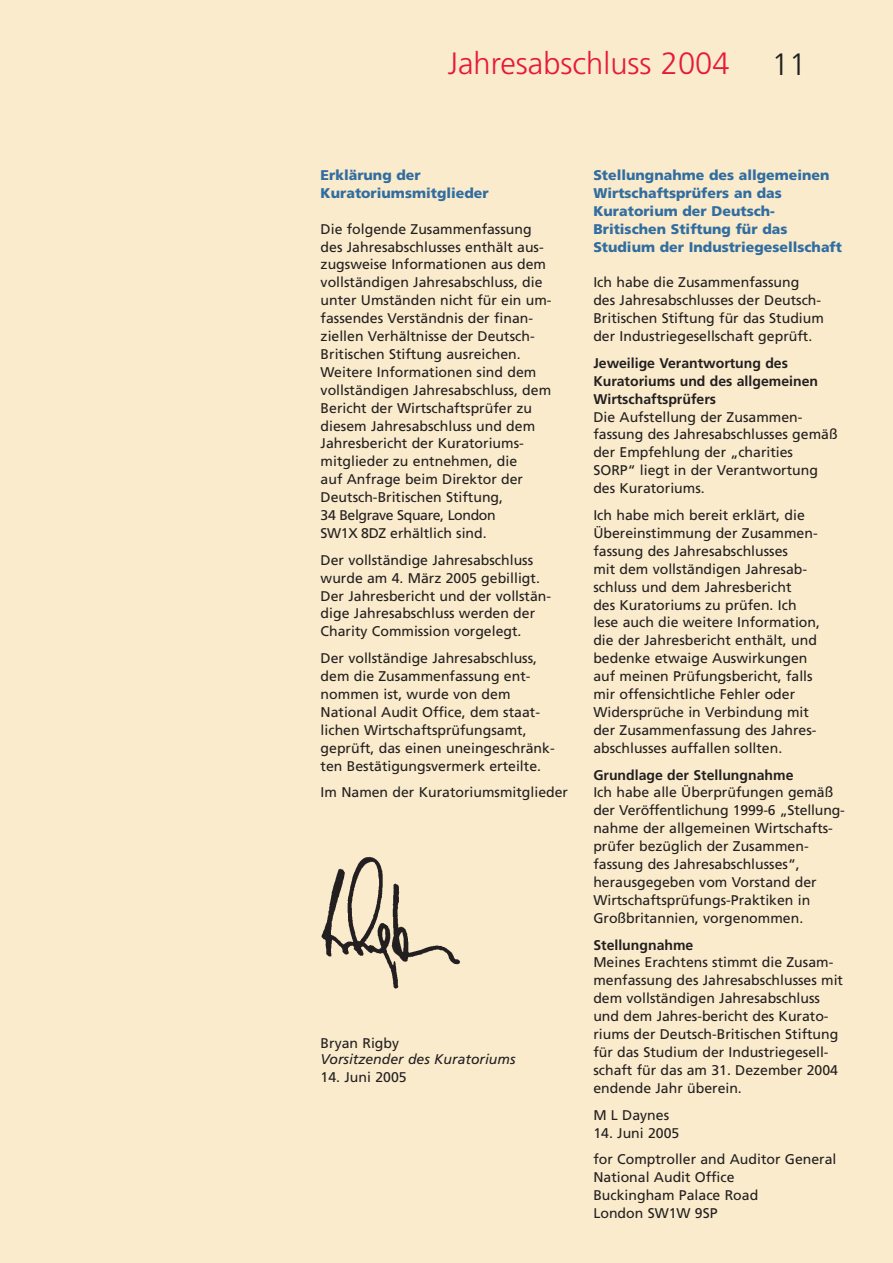
<style>
.page{position:relative;width:893px;height:1263px;background:#fff}
.page>*{position:absolute;margin:0;border:0;box-sizing:border-box;transform-origin:0 0}
.t1{font:300 30.9px "Frutiger";color:#e71939}
.t2{font:300 30.9px "Frutiger";color:#231f20}
.t3{font:14.1px/17.9px "Frutiger";color:#231f20}
.t4{font:900 14.1px/17.9px "Frutiger";color:#316da0}
.t5{font:700 14.1px/17.9px "Frutiger";color:#231f20}
.t6{font:italic 14.1px "Frutiger";color:#231f20}
</style>
<div class="page">
<div style="left:0;top:0;width:892px;height:1263px;background:#f9ebcc"></div>
<img style="left:321px;top:856px;width:139px;height:133px">
<h1 class="t1" style="left:448px;top:51px;width:283px">Jahresabschluss 2004</h1>
<h1 class="t2" style="left:772px;top:51px;width:36px">11</h1>
<p class="t4" style="left:320px;top:167px;width:170px">Erklärung der<br>Kuratoriumsmitglieder</p>
<p class="t3" style="left:320px;top:221px;width:232px">Die folgende Zusammenfassung des Jahresabschlusses enthält aus&shy;zugsweise Informationen aus dem vollständigen Jahresabschluss, die unter Umständen nicht für ein um&shy;fassendes Verständnis der finan&shy;ziellen Verhältnisse der Deutsch-<br>Britischen Stiftung ausreichen.<br>Weitere Informationen sind dem vollständigen Jahresabschluss, dem<br>Bericht der Wirtschaftsprüfer zu diesem Jahresabschluss und dem<br>Jahresbericht der Kuratoriums&shy;mitglieder zu entnehmen, die<br>auf Anfrage beim Direktor der<br>Deutsch-Britischen Stiftung,<br>34 Belgrave Square, London<br>SW1X 8DZ erhältlich sind.</p>
<p class="t3" style="left:320px;top:552px;width:232px">Der vollständige Jahresabschluss wurde am 4. März 2005 gebilligt.<br>Der Jahresbericht und der vollstän&shy;dige Jahresabschluss werden der Charity Commission vorgelegt.</p>
<p class="t3" style="left:320px;top:650px;width:235px">Der vollständige Jahresabschluss, dem die Zusammenfassung ent&shy;nommen ist, wurde von dem National Audit Office, dem staat&shy;lichen Wirtschaftsprüfungsamt, geprüft, das einen uneingeschränk&shy;ten Bestätigungsvermerk erteilte.</p>
<p class="t3" style="left:320px;top:785px;width:249px">Im Namen der Kuratoriumsmitglieder</p>
<p class="t3" style="left:320px;top:1035px;width:80px">Bryan Rigby</p>
<p class="t6" style="left:320px;top:1054px;width:196px">Vorsitzender des Kuratoriums</p>
<p class="t3" style="left:320px;top:1069px;width:87px">14. Juni 2005</p>
<p class="t4" style="left:593px;top:167px;width:250px">Stellungnahme des allgemeinen<br>Wirtschaftsprüfers an das<br>Kuratorium der Deutsch-<br>Britischen Stiftung für das<br>Studium der Industriegesellschaft</p>
<p class="t3" style="left:593px;top:275px;width:232px">Ich habe die Zusammenfassung des Jahresabschlusses der Deutsch-Britischen Stiftung für das Studium der Industriegesellschaft geprüft.</p>
<p class="t5" style="left:593px;top:355px;width:226px">Jeweilige Verantwortung des<br>Kuratoriums und des allgemeinen<br>Wirtschaftsprüfers</p>
<p class="t3" style="left:593px;top:409px;width:246px">Die Aufstellung der Zusammen&shy;fassung des Jahresabschlusses gemäß der Empfehlung der „charities<br>SORP“ liegt in der Verantwortung des Kuratoriums.</p>
<p class="t3" style="left:593px;top:507px;width:228px">Ich habe mich bereit erklärt, die<br>Übereinstimmung der Zusammen&shy;fassung des Jahresabschlusses<br>mit dem vollständigen Jahresab&shy;schluss und dem Jahresbericht<br>des Kuratoriums zu prüfen. Ich lese auch die weitere Information, die der Jahresbericht enthält, und bedenke etwaige Auswirkungen auf meinen Prüfungsbericht, falls mir offensichtliche Fehler oder<br>Widersprüche in Verbindung mit der Zusammenfassung des Jahres&shy;abschlusses auffallen sollten.</p>
<p class="t5" style="left:593px;top:767px;width:202px">Grundlage der Stellungnahme</p>
<p class="t3" style="left:593px;top:785px;width:253px">Ich habe alle Überprüfungen gemäß der Veröffentlichung 1999-6 „Stellung&shy;nahme der allgemeinen Wirtschafts&shy;prüfer bezüglich der Zusammen&shy;fassung des Jahresabschlusses“, herausgegeben vom Vorstand der Wirtschaftsprüfungs-Praktiken in Großbritannien, vorgenommen.</p>
<p class="t5" style="left:593px;top:937px;width:102px">Stellungnahme</p>
<p class="t3" style="left:593px;top:955px;width:251px">Meines Erachtens stimmt die Zusam&shy;menfassung des Jahresabschlusses mit dem vollständigen Jahresabschluss und dem Jahres-bericht des Kurato&shy;riums der Deutsch-Britischen Stiftung für das Studium der Industriegesell&shy;schaft für das am 31. Dezember 2004 endende Jahr überein.</p>
<p class="t3" style="left:593px;top:1107px;width:77px">M L Daynes</p>
<p class="t3" style="left:593px;top:1120px;width:244px;line-height:26.8px">14. Juni 2005<br>for Comptroller and Auditor General</p>
<p class="t3" style="left:593px;top:1170px;width:166px">National Audit Office<br>Buckingham Palace Road<br>London SW1W 9SP</p>
</div>
